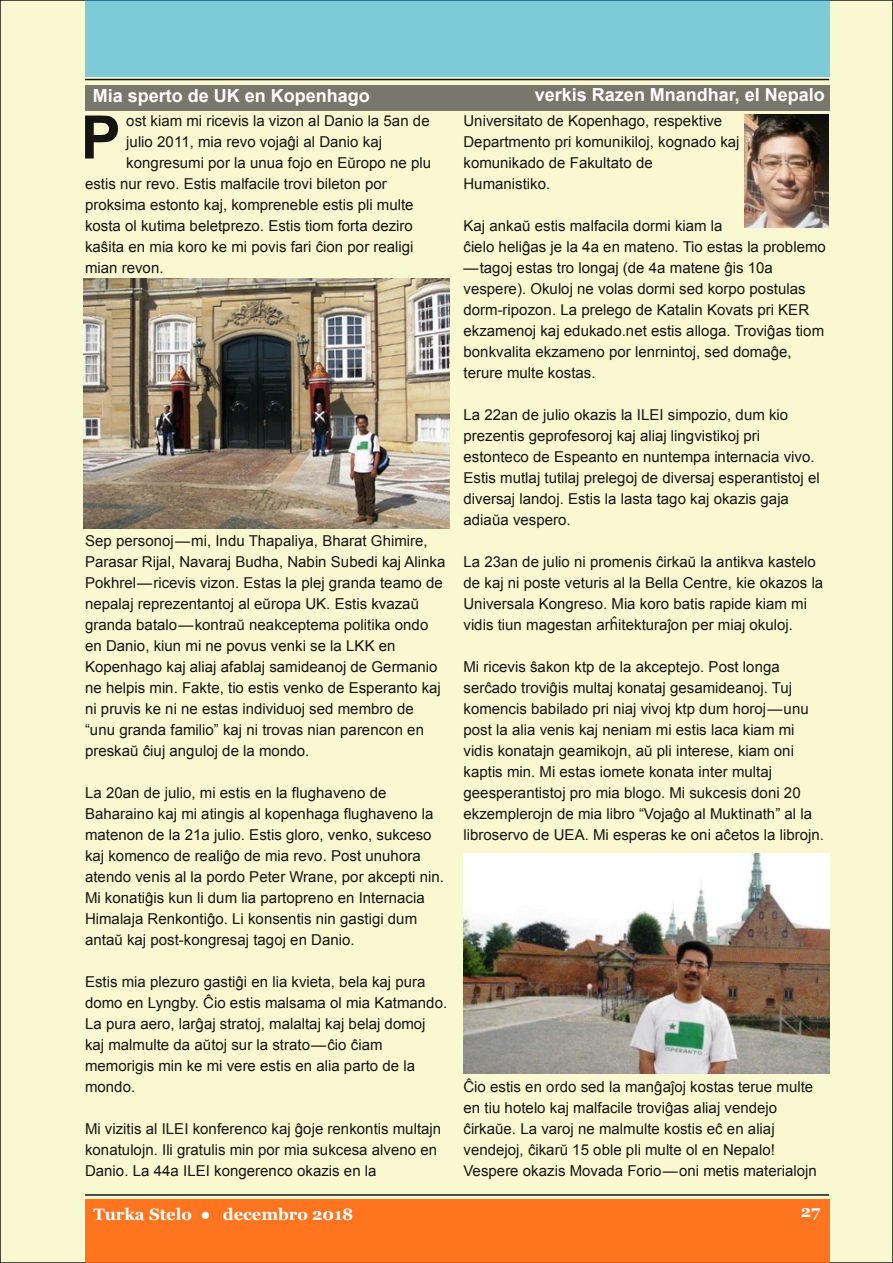
<style>
.page{position:relative;width:893px;height:1263px;background:#faf8d0}
.page>*{position:absolute;margin:0;border:0;box-sizing:border-box;transform-origin:0 0}
.t1{font:700 60px "Arial";color:#161413}
.t2{font:700 18px "Arial";color:#fff}
.t3{font:700 16.5px "Georgia";color:#fff}
.t4{font:15px/21px "Arial";letter-spacing:.005em;color:#161413}
</style>
<div class="page">
<div style="left:85px;top:1199px;width:744px;height:64px;background:#fe741f"></div>
<hr style="left:85px;top:1194px;width:744px;height:2px;background:#161413">
<div style="left:85px;top:0;width:744px;height:77px;background:#7dcbd7"></div>
<hr style="left:85px;top:79px;width:744px;height:1px;background:#161413">
<div style="left:85px;top:85px;width:744px;height:26px;background:#78776b"></div>
<img style="left:744px;top:115px;width:84px;height:113px">
<img style="left:84px;top:278px;width:365px;height:250px">
<img style="left:463px;top:853px;width:366px;height:220px">
<p class="t2" style="left:93px;top:86px;width:278px">Mia sperto de UK en Kopenhago</p>
<p class="t2" style="left:535px;top:84px;width:291px">verkis Razen Mnandhar, el Nepalo</p>
<p class="t4" style="left:126px;top:110px;width:305px">ost kiam mi ricevis la vizon al Danio la 5an de</p>
<p class="t4" style="left:126px;top:131px;width:257px">julio 2011, mia revo vojaĝi al Danio kaj</p>
<p class="t4" style="left:126px;top:152px;width:306px">kongresumi por la unua fojo en Eŭropo ne plu</p>
<p class="t4" style="left:85px;top:173px;width:303px">estis nur revo. Estis malfacile trovi bileton por</p>
<p class="t4" style="left:85px;top:194px;width:330px">proksima estonto kaj, kompreneble estis pli multe</p>
<p class="t4" style="left:85px;top:215px;width:329px">kosta ol kutima beletprezo. Estis tiom forta deziro</p>
<p class="t4" style="left:85px;top:236px;width:330px">kaŝita en mia koro ke mi povis fari ĉion por realigi</p>
<p class="t4" style="left:85px;top:257px;width:80px">mian revon.</p>
<p class="t4" style="left:463px;top:110px;width:278px">Universitato de Kopenhago, respektive<br>Departmento pri komunikiloj, kognado kaj komunikado de Fakultato de<br>Humanistiko.</p>
<p class="t4" style="left:463px;top:215px;width:364px">Kaj ankaŭ estis malfacila dormi kiam la<br>ĉielo heliĝas je la 4a en mateno. Tio estas la problemo —tagoj estas tro longaj (de 4a matene ĝis 10a vespere). Okuloj ne volas dormi sed korpo postulas dorm-ripozon. La prelego de Katalin Kovats pri KER ekzamenoj kaj edukado.net estis alloga. Troviĝas tiom bonkvalita ekzameno por lenrnintoj, sed domaĝe, terure multe kostas.</p>
<p class="t4" style="left:463px;top:404px;width:358px">La 22an de julio okazis la ILEI simpozio, dum kio prezentis geprofesoroj kaj aliaj lingvistikoj pri estonteco de Espeanto en nuntempa internacia vivo.<br>Estis mutlaj tutilaj prelegoj de diversaj esperantistoj el diversaj landoj. Estis la lasta tago kaj okazis gaja adiaŭa vespero.</p>
<p class="t4" style="left:463px;top:551px;width:361px">La 23an de julio ni promenis ĉirkaŭ la antikva kastelo de kaj ni poste veturis al la Bella Centre, kie okazos la Universala Kongreso. Mia koro batis rapide kiam mi vidis tiun magestan arĥitekturaĵon per miaj okuloj.</p>
<p class="t4" style="left:463px;top:656px;width:362px">Mi ricevis ŝakon ktp de la akceptejo. Post longa serĉado troviĝis multaj konataj gesamideanoj. Tuj komencis babilado pri niaj vivoj ktp dum horoj—unu post la alia venis kaj neniam mi estis laca kiam mi vidis konatajn geamikojn, aŭ pli interese, kiam oni kaptis min. Mi estas iomete konata inter multaj geesperantistoj pro mia blogo. Mi sukcesis doni 20 ekzemplerojn de mia libro “Vojaĝo al Muktinath” al la libroservo de UEA. Mi esperas ke oni aĉetos la librojn.</p>
<h1 class="t1" style="left:81px;top:104px;width:41px">P</h1>
<p class="t4" style="left:85px;top:530px;width:362px">Sep personoj—mi, Indu Thapaliya, Bharat Ghimire, Parasar Rijal, Navaraj Budha, Nabin Subedi kaj Alinka Pokhrel—ricevis vizon. Estas la plej granda teamo de nepalaj reprezentantoj al eŭropa UK. Estis kvazaŭ granda batalo—kontraŭ neakceptema politika ondo en Danio, kiun mi ne povus venki se la LKK en Kopenhago kaj aliaj afablaj samideanoj de Germanio ne helpis min. Fakte, tio estis venko de Esperanto kaj ni pruvis ke ni ne estas individuoj sed membro de “unu granda familio” kaj ni trovas nian parencon en preskaŭ ĉiuj anguloj de la mondo.</p>
<p class="t4" style="left:85px;top:782px;width:360px">La 20an de julio, mi estis en la flughaveno de Baharaino kaj mi atingis al kopenhaga flughaveno la matenon de la 21a julio. Estis gloro, venko, sukceso kaj komenco de realiĝo de mia revo. Post unuhora atendo venis al la pordo Peter Wrane, por akcepti nin.<br>Mi konatiĝis kun li dum lia partopreno en Internacia Himalaja Renkontiĝo. Li konsentis nin gastigi dum antaŭ kaj post-kongresaj tagoj en Danio.</p>
<p class="t4" style="left:85px;top:971px;width:364px">Estis mia plezuro gastiĝi en lia kvieta, bela kaj pura domo en Lyngby. Ĉio estis malsama ol mia Katmando.<br>La pura aero, larĝaj stratoj, malaltaj kaj belaj domoj kaj malmulte da aŭtoj sur la strato—ĉio ĉiam memorigis min ke mi vere estis en alia parto de la mondo.</p>
<p class="t4" style="left:85px;top:1118px;width:358px">Mi vizitis al ILEI konferenco kaj ĝoje renkontis multajn konatulojn. Ili gratulis min por mia sukcesa alveno en<br>Danio. La 44a ILEI kongerenco okazis en la</p>
<p class="t4" style="left:463px;top:1076px;width:355px">Ĉio estis en ordo sed la manĝaĵoj kostas terue multe en tiu hotelo kaj malfacile troviĝas aliaj vendejo ĉirkaŭe. La varoj ne malmulte kostis eĉ en aliaj vendejoj, ĉikarŭ 15 oble pli multe ol en Nepalo!<br>Vespere okazis Movada Forio—oni metis materialojn</p>
<p class="t3" style="left:94px;top:1205px;width:261px">Turka Stelo ● decembro 2018</p>
<p class="t3" style="left:801px;top:1201px;width:21px">27</p>
</div>
